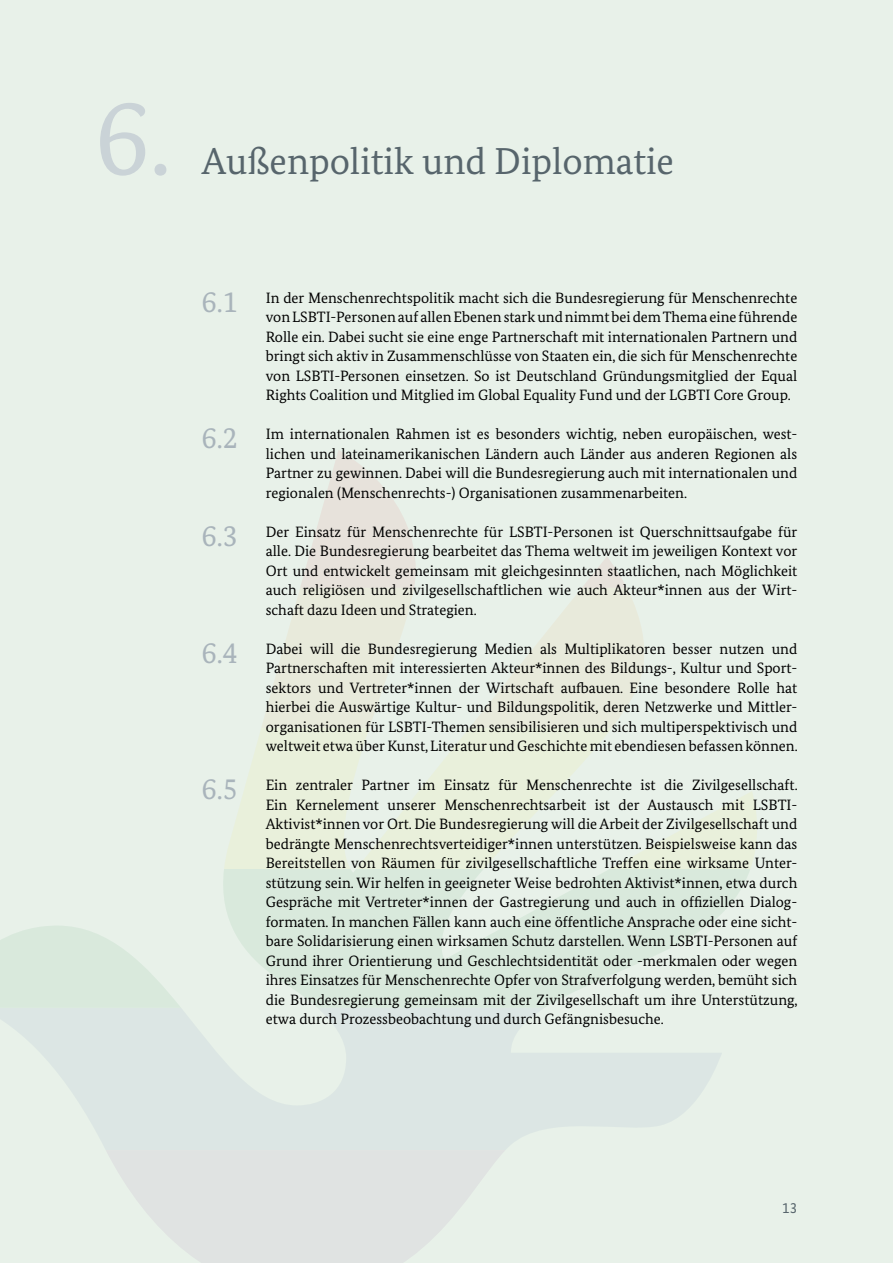
<style>
.page{position:relative;width:893px;height:1263px;background:#e8f1e9}
.page>*{position:absolute;margin:0;border:0;box-sizing:border-box;transform-origin:0 0}
.t1{font:108px "Bundes Serif";color:#cad3d7}
.t2{font:37.5px "Bundes Serif";color:#57656c}
.t3{font:15px/19.5px "Bundes Serif";color:#000;text-align:justify}
.t4{font:15px "Bundes Sans";color:#57656c}
.s1{font-size:30px;color:#a9b4bb}
</style>
<div class="page">
<svg style="left:223px;top:869px;width:527px;height:139px;fill:#d9e9dc"></svg>
<svg style="left:0;top:1008px;width:722px;height:142px;fill:#dce6e4"></svg>
<svg style="left:106px;top:1150px;width:399px;height:113px;fill:#e0e3e2"></svg>
<svg style="left:224px;top:450px;width:533px;height:419px"></svg>
<svg style="left:0;top:926px;width:181px;height:82px"></svg>
<h1 class="t1" style="left:96px;top:71px;width:77px">6.</h1>
<h1 class="t2" style="left:202px;top:139px;width:473px">Außenpolitik und Diplomatie</h1>
<p class="t3" style="left:266px;top:288px;width:533px;text-indent:-64px"><span class="s1">6.1</span> In der Menschenrechtspolitik macht sich die Bundesregierung für Menschenrechte von LSBTI-Personen auf allen Ebenen stark und nimmt bei dem Thema eine führende Rolle ein. Dabei sucht sie eine enge Partnerschaft mit internationalen Partnern und bringt sich aktiv in Zusammenschlüsse von Staaten ein, die sich für Menschenrechte von LSBTI-Personen einsetzen. So ist Deutschland Gründungsmitglied der Equal Rights Coalition und Mitglied im Global Equality Fund und der LGBTI Core Group.</p>
<p class="t3" style="left:266px;top:424px;width:533px;text-indent:-64px"><span class="s1">6.2</span> Im internationalen Rahmen ist es besonders wichtig, neben europäischen, west&shy;lichen und lateinamerikanischen Ländern auch Länder aus anderen Regionen als Partner zu gewinnen. Dabei will die Bundesregierung auch mit internationalen und regionalen (Menschenrechts-) Organisationen zusammenarbeiten.</p>
<p class="t3" style="left:266px;top:522px;width:533px;text-indent:-64px"><span class="s1">6.3</span> Der Einsatz für Menschenrechte für LSBTI-Personen ist Querschnittsaufgabe für alle. Die Bundesregierung bearbeitet das Thema weltweit im jeweiligen Kontext vor Ort und entwickelt gemeinsam mit gleichgesinnten staatlichen, nach Möglichkeit auch religiösen und zivilgesellschaftlichen wie auch Akteur*innen aus der Wirt&shy;schaft dazu Ideen und Strategien.</p>
<p class="t3" style="left:266px;top:639px;width:533px;text-indent:-64px"><span class="s1">6.4</span> Dabei will die Bundesregierung Medien als Multiplikatoren besser nutzen und Partnerschaften mit interessierten Akteur*innen des Bildungs-, Kultur und Sport&shy;sektors und Vertreter*innen der Wirtschaft aufbauen. Eine besondere Rolle hat hierbei die Auswärtige Kultur- und Bildungspolitik, deren Netzwerke und Mittler&shy;organisationen für LSBTI-Themen sensibilisieren und sich multiperspektivisch und weltweit etwa über Kunst, Literatur und Geschichte mit ebendiesen befassen können.</p>
<p class="t3" style="left:266px;top:775px;width:533px;text-indent:-64px"><span class="s1">6.5</span> Ein zentraler Partner im Einsatz für Menschenrechte ist die Zivilgesellschaft.<br>Ein Kernelement unserer Menschenrechtsarbeit ist der Austausch mit LSBTI-Aktivist*innen vor Ort. Die Bundesregierung will die Arbeit der Zivilgesellschaft und bedrängte Menschenrechtsverteidiger*innen unterstützen. Beispielsweise kann das Bereitstellen von Räumen für zivilgesellschaftliche Treffen eine wirksame Unter&shy;stützung sein. Wir helfen in geeigneter Weise bedrohten Aktivist*innen, etwa durch Gespräche mit Vertreter*innen der Gastregierung und auch in offiziellen Dialog&shy;formaten. In manchen Fällen kann auch eine öffentliche Ansprache oder eine sicht&shy;bare Solidarisierung einen wirksamen Schutz darstellen. Wenn LSBTI-Personen auf Grund ihrer Orientierung und Geschlechtsidentität oder -merkmalen oder wegen ihres Einsatzes für Menschenrechte Opfer von Strafverfolgung werden, bemüht sich die Bundesregierung gemeinsam mit der Zivilgesellschaft um ihre Unterstützung, etwa durch Prozessbeobachtung und durch Gefängnisbesuche.</p>
<p class="t4" style="left:782px;top:1199px;width:16px">13</p>
</div>
